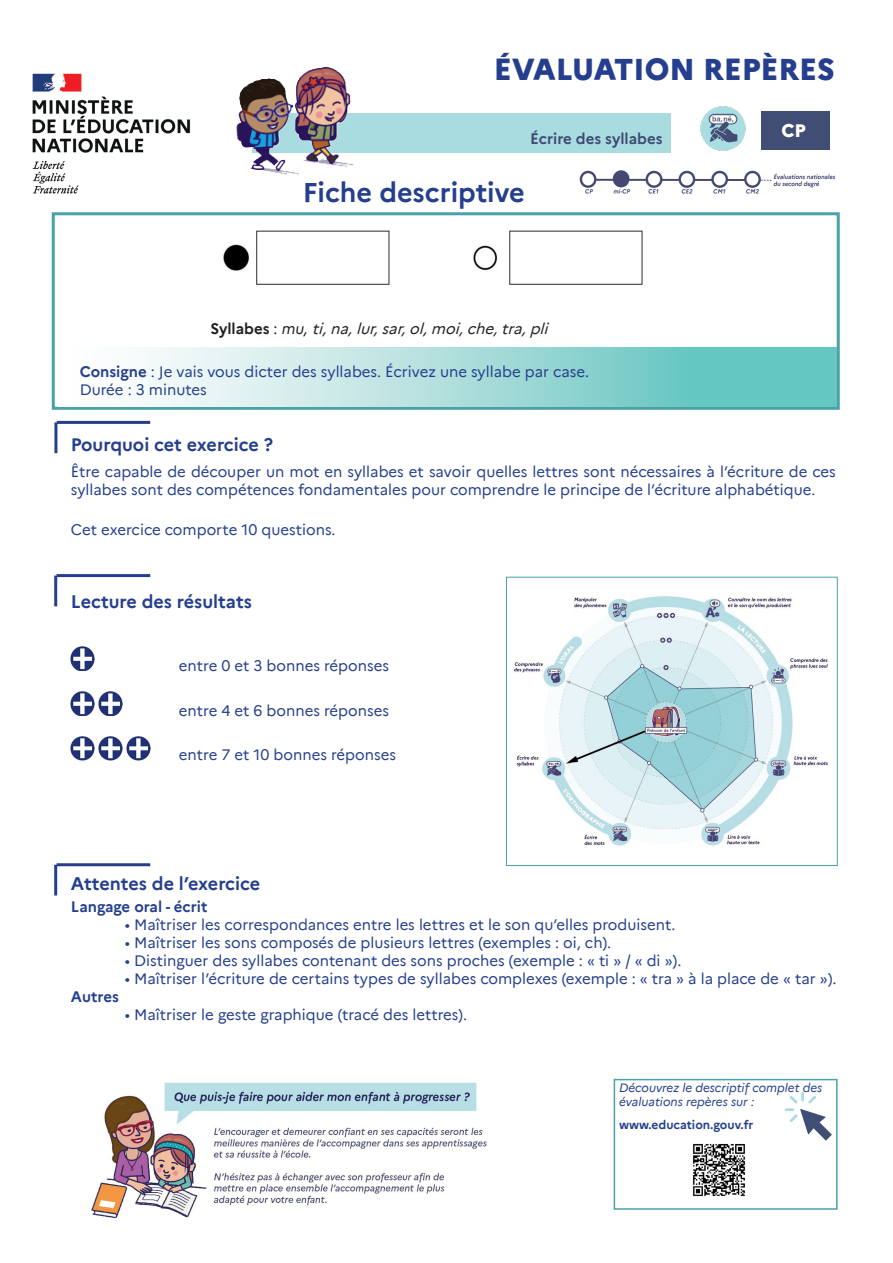
<style>
.page{position:relative;width:893px;height:1263px;background:#fff}
.page>*{position:absolute;margin:0;border:0;box-sizing:border-box;transform-origin:0 0}
.t1{font:800 30px "Marianne";color:#253f8e}
.t2{font:700 27px "Marianne";color:#253f8e}
.t3{font:700 18px "Marianne";color:#253f8e}
.t4{font:800 18px "Marianne";color:#fff}
.t5{font:15px/18px "Marianne";color:#253f8e}
.t6{font:italic 15px "Marianne";color:#231f20}
.t7{font:700 15px "Marianne";color:#253f8e}
.t8{font:700 15px "Marianne";color:#3f4a72}
.t9{font:italic 12px/14.4px "Marianne";color:#253f8e}
.t10{font:700 12px "Marianne";color:#253f8e}
.s1{font-weight:700;font-style:normal}
.s2{font-style:normal}
.s3{font-style:inherit}
.s4{font-weight:700}
</style>
<div class="page">
<img style="left:71px;top:647px;width:24px;height:24px">
<img style="left:71px;top:692px;width:24px;height:23px">
<img style="left:99px;top:692px;width:24px;height:23px">
<img style="left:71px;top:736px;width:24px;height:24px">
<img style="left:99px;top:736px;width:24px;height:24px">
<img style="left:127px;top:736px;width:23px;height:24px">
<img style="left:32px;top:73px;width:159px;height:121px">
<div style="left:253px;top:114px;width:418px;height:39px;background:#a9dce0"></div>
<div style="left:761px;top:111px;width:69px;height:39px;background:#404d74"></div>
<img style="left:579px;top:170px;width:257px;height:24px">
<img style="left:700px;top:106px;width:46px;height:45px">
<div style="left:52px;top:212px;width:788px;height:198px;border:3px solid #49a1a9"></div>
<img style="left:223px;top:230px;width:420px;height:55px">
<svg style="left:138px;top:347px;width:698px;height:59px;background:#a5dcd9"></svg>
<img style="left:236px;top:67px;width:139px;height:108px">
<img style="left:91px;top:1082px;width:396px;height:137px">
<img style="left:514px;top:596px;width:314px;height:251px">
<div style="left:506px;top:577px;width:332px;height:289px;border:1px solid #49a1a9"></div>
<hr style="left:57px;top:421px;width:93px;height:3px;background:#253f8e">
<hr style="left:54px;top:422px;width:3px;height:31px;background:#253f8e">
<hr style="left:57px;top:574px;width:93px;height:3px;background:#253f8e">
<hr style="left:54px;top:576px;width:3px;height:30px;background:#253f8e">
<hr style="left:57px;top:863px;width:93px;height:3px;background:#253f8e">
<hr style="left:54px;top:865px;width:3px;height:30px;background:#253f8e">
<div style="left:614px;top:1079px;width:224px;height:131px;border:2px solid #49a1a9"></div>
<svg style="left:785px;top:1092px;width:47px;height:48px"></svg>
<img style="left:693px;top:1143px;width:52px;height:54px">
<p class="t1" style="left:494px;top:46px;width:342px">ÉVALUATION REPÈRES</p>
<p class="t8" style="left:530px;top:127px;width:134px">Écrire des syllabes</p>
<p class="t2" style="left:303px;top:171px;width:224px">Fiche descriptive</p>
<p class="t6" style="left:210px;top:317px;width:344px"><span class="s1">S y l l a b e s</span> <span class="s2">:</span> <span class="s3">m u,</span> ti,na,lur,sar,ol,moi,che,tra,pli</p>
<p class="t5" style="left:80px;top:361px;width:511px"><span class="s4">Consigne</span> : Je vais vous dicter des syllabes. Écrivez une syllabe par case.</p>
<p class="t5" style="left:80px;top:379px;width:129px">Durée : 3 minutes</p>
<p class="t4" style="left:781px;top:117px;width:26px">CP</p>
<p class="t3" style="left:71px;top:430px;width:204px">Pourquoi cet exercice ?</p>
<p class="t5" style="left:71px;top:461px;width:767px">Être capable de découper un mot en syllabes et savoir quelles lettres sont nécessaires à l’écriture de ces syllabes sont des compétences fondamentales pour comprendre le principe de l’écriture alphabétique.</p>
<p class="t5" style="left:71px;top:519px;width:266px">Cet exercice comporte 10 questions.</p>
<p class="t3" style="left:71px;top:587px;width:183px">Lecture des résultats</p>
<p class="t5" style="left:179px;top:655px;width:212px">entre 0 et 3 bonnes réponses</p>
<p class="t5" style="left:179px;top:700px;width:212px">entre 4 et 6 bonnes réponses</p>
<p class="t5" style="left:179px;top:745px;width:219px">entre 7 et 10 bonnes réponses</p>
<p class="t3" style="left:71px;top:869px;width:191px">Attentes de l’exercice</p>
<p class="t7" style="left:71px;top:895px;width:138px">Langage oral - écrit</p>
<p class="t5" style="left:125px;top:915px;width:552px">• Maîtriser les correspondances entre les lettres et le son qu’elles produisent.</p>
<p class="t5" style="left:125px;top:933px;width:488px">• Maîtriser les sons composés de plusieurs lettres (exemples : oi, ch).</p>
<p class="t5" style="left:125px;top:951px;width:558px">• Distinguer des syllabes contenant des sons proches (exemple : « ti » / « di »).</p>
<p class="t5" style="left:125px;top:969px;width:713px">• Maîtriser l’écriture de certains types de syllabes complexes (exemple : « tra » à la place de « tar »).</p>
<p class="t7" style="left:71px;top:985px;width:50px">Autres</p>
<p class="t5" style="left:125px;top:1005px;width:344px">• Maîtriser le geste graphique (tracé des lettres).</p>
<p class="t9" style="left:619px;top:1079px;width:205px">Découvrez le descriptif complet des évaluations repères sur :</p>
<p class="t10" style="left:619px;top:1116px;width:136px">www.education.gouv.fr</p>
</div>
